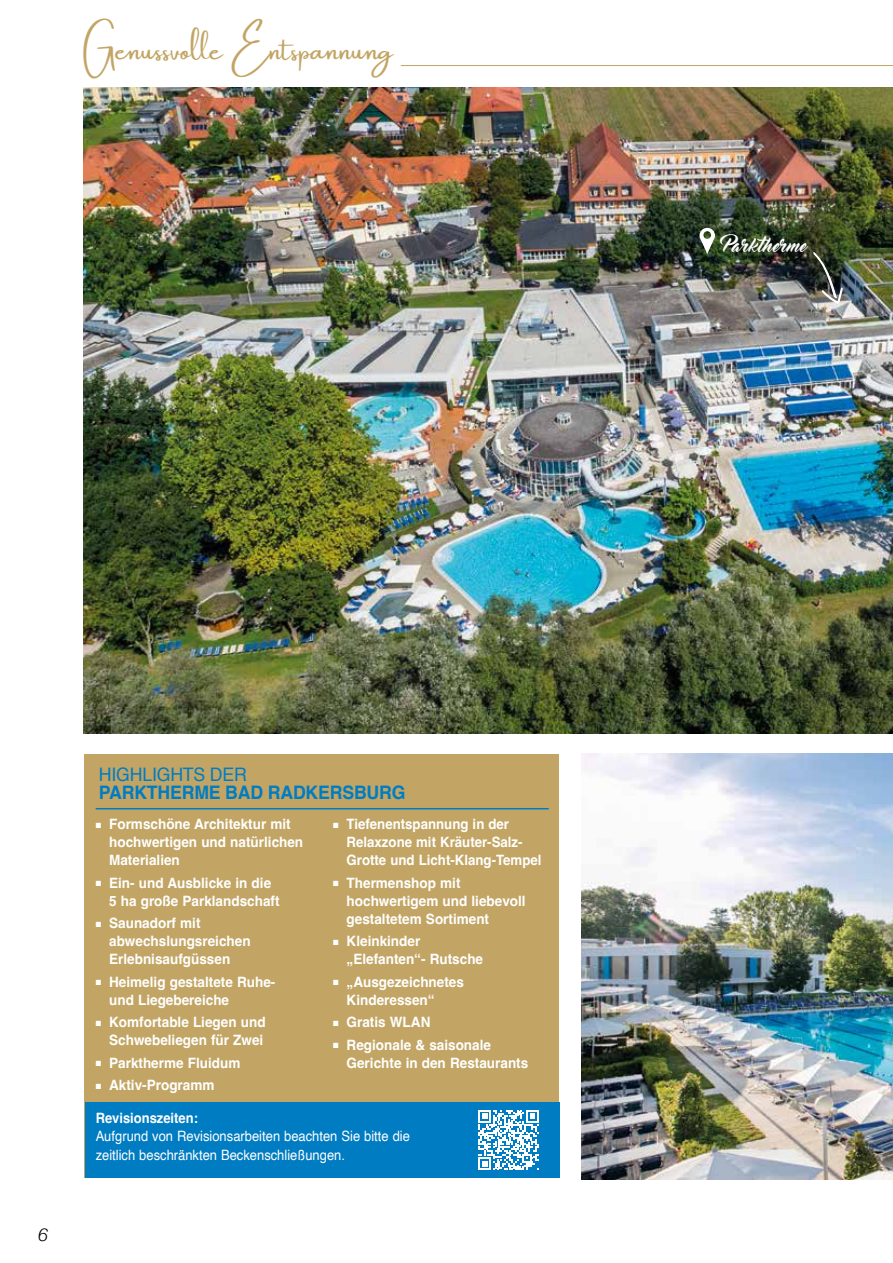
<style>
.page{position:relative;width:893px;height:1263px;background:#fff}
.page>*{position:absolute;margin:0;border:0;box-sizing:border-box;transform-origin:0 0}
.t1{font:28.05px "Amsterdam One";color:#c2a564}
.t2{font:700 18.6px "Helvetica";letter-spacing:-.01em;color:#007cc2;scale:.95 1}
.t3{font:18.6px "Helvetica";letter-spacing:-.01em;color:#007cc2;scale:.95 1}
.t4{font:18px "Master Of Break";color:#fff}
.t5{font:italic 300 18px "Helvetica Neue";color:#000}
.t6{font:700 14.25px/18px "Helvetica";color:#fff;scale:.95 1}
.t7{font:14.25px/18.5px "Helvetica";color:#fff;scale:.91 1}
.t8{font:700 14.25px/18px "Helvetica";color:#fff;scale:.93 1}
.t9{font:700 14.25px "Helvetica";color:#fff;scale:.91 1}
</style>
<div class="page">
<div style="left:84px;top:755px;width:475px;height:423px;background:#c2a564"></div>
<div style="left:85px;top:1102px;width:474px;height:76px;background:#007cc2"></div>
<img style="left:84px;top:88px;width:809px;height:645px">
<hr style="left:401px;top:65px;width:492px;height:1px;background:#c2a564">
<hr style="left:96px;top:808px;width:453px;height:1px;background:#007cc2">
<img style="left:581px;top:753px;width:312px;height:426px">
<svg style="left:478px;top:1110px;width:61px;height:60px"></svg>
<svg style="left:813px;top:252px;width:30px;height:52px;background:#50554d"></svg>
<svg style="left:699px;top:228px;width:16px;height:26px"></svg>
<h1 class="t1" style="left:84px;top:35px;width:311px">Genussvolle Entspannung</h1>
<p class="t4" style="left:722px;top:235px;width:85px">Parktherme</p>
<p class="t5" style="left:38px;top:1220px;width:12px">6</p>
<h2 class="t3" style="left:99px;top:760px;width:157px">HIGHLIGHTS DER</h2>
<h2 class="t2" style="left:99px;top:781px;width:324px">PARKTHERME BAD RADKERSBURG</h2>
<p class="t6" style="left:109px;top:817px;width:206px;text-indent:-14px">■ Formschöne Architektur mit hochwertigen und natürlichen<br>Materialien</p>
<p class="t6" style="left:109px;top:875px;width:181px;text-indent:-14px">■ Ein- und Ausblicke in die<br>5 ha große Parklandschaft</p>
<p class="t6" style="left:109px;top:916px;width:150px;text-indent:-14px">■ Saunadorf mit abwechslungsreichen<br>Erlebnisaufgüssen</p>
<p class="t6" style="left:109px;top:974px;width:177px;text-indent:-14px">■ Heimelig gestaltete Ruhe&shy;und Liegebereiche</p>
<p class="t6" style="left:96px;top:1015px;width:180px;text-align:right">■ Komfortable Liegen und<br>Schwebeliegen für Zwei</p>
<p class="t6" style="left:96px;top:1055px;width:154px">■ Parktherme Fluidum</p>
<p class="t6" style="left:96px;top:1078px;width:127px">■ Aktiv-Programm</p>
<p class="t8" style="left:347px;top:817px;width:211px;text-indent:-14px">■ Tiefenentspannung in der<br>Relaxzone mit Kräuter-Salz-<br>Grotte und Licht-Klang-Tempel</p>
<p class="t6" style="left:347px;top:875px;width:190px;text-indent:-14px">■ Thermenshop mit hochwertigem und liebevoll gestaltetem Sortiment</p>
<p class="t6" style="left:347px;top:934px;width:145px;text-indent:-14px">■ Kleinkinder „Elefanten“- Rutsche</p>
<p class="t6" style="left:347px;top:974px;width:125px;text-indent:-14px">■ „Ausgezeichnetes<br>Kinderessen“</p>
<p class="t6" style="left:333px;top:1015px;width:104px">■ Gratis WLAN</p>
<p class="t6" style="left:347px;top:1037px;width:193px;text-indent:-14px">■ Regionale &amp; saisonale<br>Gerichte in den Restaurants</p>
<p class="t9" style="left:96px;top:1109px;width:114px">Revisionszeiten:</p>
<p class="t7" style="left:96px;top:1127px;width:347px">Aufgrund von Revisionsarbeiten beachten Sie bitte die zeitlich beschränkten Beckenschließungen.</p>
</div>
